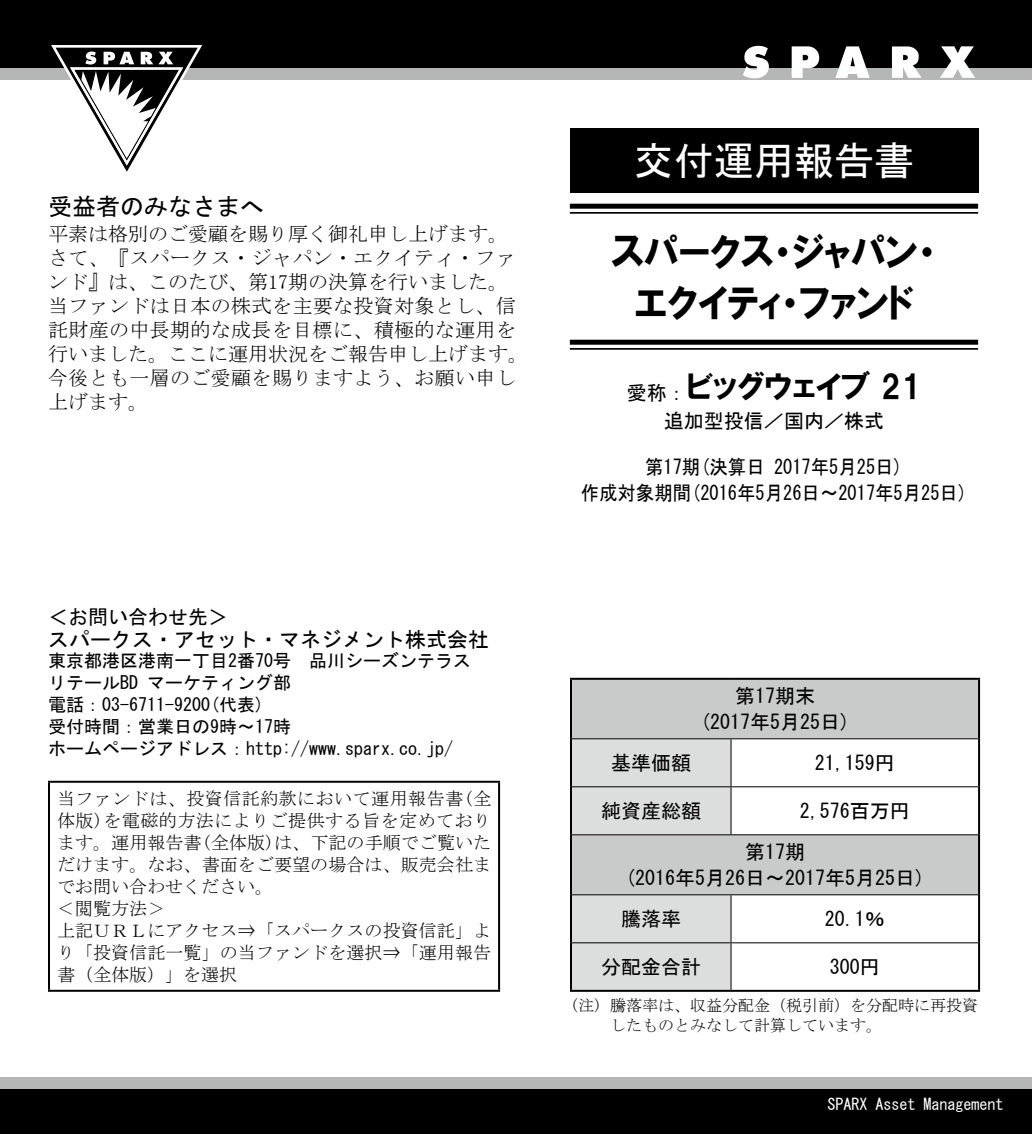
<style>
.page{position:relative;width:1032px;height:1134px;background:#fff}
.page>*{position:absolute;margin:0;border:0;box-sizing:border-box;transform-origin:0 0}
.t1{font:40px/51px "HGP Soei Kakugothic UB";color:#000;text-align:center;scale:.93 1}
.t2{font:40px "MS Gothic";color:#fff}
.t3{font:32px "HGP Soei Kakugothic UB";color:#000}
.t4{font:24px "MS Gothic";color:#000}
.t5{font:21px "MS Gothic";color:#000}
.t6{font:20px/24px "MS Mincho";letter-spacing:.02em;color:#000}
.t7{font:20px/41px "MS Gothic";color:#000}
.t8{font:20px/26px "MS Gothic";color:#000;text-align:center;scale:.92 1}
.t9{font:18px/22px "MS Mincho";letter-spacing:.005em;color:#000}
.t10{font:18px/22px "MS Gothic";color:#000}
.t11{font:16px/20px "MS Mincho";color:#000}
.t12{font:16px "MS Gothic";color:#fff}
.s1{font-family:"MS Gothic";font-size:20px}
</style>
<div class="page">
<svg style="left:572px;top:680px;width:406px;height:214px;fill:#c9caca"></svg>
<svg style="left:572px;top:739px;width:159px;height:251px;background:#d5d6d6"></svg>
<hr style="left:570px;top:678px;width:161px;height:2px;background:#000">
<hr style="left:570px;top:680px;width:2px;height:59px;background:#000">
<hr style="left:731px;top:678px;width:249px;height:2px;background:#000">
<hr style="left:978px;top:680px;width:2px;height:59px;background:#000">
<hr style="left:570px;top:739px;width:2px;height:48px;background:#000">
<hr style="left:978px;top:739px;width:2px;height:48px;background:#000">
<hr style="left:570px;top:787px;width:2px;height:48px;background:#000">
<hr style="left:978px;top:787px;width:2px;height:48px;background:#000">
<hr style="left:570px;top:835px;width:2px;height:60px;background:#000">
<hr style="left:978px;top:835px;width:2px;height:60px;background:#000">
<hr style="left:570px;top:895px;width:2px;height:48px;background:#000">
<hr style="left:978px;top:895px;width:2px;height:48px;background:#000">
<hr style="left:570px;top:943px;width:2px;height:47px;background:#000">
<hr style="left:978px;top:943px;width:2px;height:47px;background:#000">
<hr style="left:570px;top:990px;width:161px;height:2px;background:#000">
<hr style="left:731px;top:990px;width:249px;height:2px;background:#000">
<hr style="left:572px;top:738px;width:159px;height:1px;background:#000">
<hr style="left:731px;top:738px;width:247px;height:1px;background:#000">
<hr style="left:730px;top:739px;width:1px;height:47px;background:#000">
<hr style="left:572px;top:786px;width:159px;height:1px;background:#000">
<hr style="left:731px;top:786px;width:247px;height:1px;background:#000">
<hr style="left:730px;top:787px;width:1px;height:47px;background:#000">
<hr style="left:572px;top:834px;width:159px;height:1px;background:#000">
<hr style="left:731px;top:834px;width:247px;height:1px;background:#000">
<hr style="left:572px;top:894px;width:159px;height:1px;background:#000">
<hr style="left:731px;top:894px;width:247px;height:1px;background:#000">
<hr style="left:730px;top:895px;width:1px;height:47px;background:#000">
<hr style="left:572px;top:942px;width:159px;height:1px;background:#000">
<hr style="left:731px;top:942px;width:247px;height:1px;background:#000">
<hr style="left:730px;top:943px;width:1px;height:47px;background:#000">
<div style="left:0;top:1089px;width:1032px;height:45px;background:#000"></div>
<div style="left:0;top:1077px;width:1032px;height:12px;background:#b5b6b6"></div>
<div style="left:0;top:0;width:1032px;height:68px;background:#000"></div>
<div style="left:0;top:68px;width:1032px;height:11px;background:#b5b6b6"></div>
<svg style="left:48px;top:45px;width:159px;height:127px"></svg>
<svg style="left:742px;top:45px;width:28px;height:35px"></svg>
<svg style="left:792px;top:46px;width:27px;height:32px"></svg>
<svg style="left:835px;top:46px;width:35px;height:32px"></svg>
<svg style="left:892px;top:46px;width:29px;height:32px"></svg>
<svg style="left:940px;top:46px;width:35px;height:32px"></svg>
<hr style="left:48px;top:781px;width:452px;height:2px;background:#000">
<hr style="left:48px;top:783px;width:2px;height:207px;background:#000">
<hr style="left:498px;top:783px;width:2px;height:207px;background:#000">
<hr style="left:48px;top:990px;width:452px;height:2px;background:#000">
<div style="left:570px;top:129px;width:408px;height:64px;background:#000"></div>
<div style="left:570px;top:204px;width:408px;height:5px;background:#000"></div>
<hr style="left:570px;top:212px;width:408px;height:2px;background:#000">
<div style="left:570px;top:340px;width:408px;height:5px;background:#000"></div>
<hr style="left:570px;top:348px;width:408px;height:2px;background:#000">
<h3 class="t4" style="left:48px;top:194px;width:217px">受益者のみなさまへ</h3>
<p class="t6" style="left:48px;top:222px;width:482px">平素は格別のご愛顧を賜り厚く御礼申し上げます。さて、『スパークス・ジャパン・エクイティ・ファンド』は、このたび、第17期の決算を行いました。当ファンドは日本の株式を主要な投資対象とし、信託財産の中長期的な成長を目標に、積極的な運用を行いました。ここに運用状況をご報告申し上げます。今後とも一層のご愛顧を賜りますよう、お願い申し上げます。</p>
<p class="t7" style="left:48px;top:596px;width:181px">＜お問い合わせ先＞</p>
<p class="t5" style="left:48px;top:629px;width:443px">スパークス・アセット・マネジメント株式会社</p>
<p class="t10" style="left:48px;top:649px;width:425px">東京都港区港南一丁目2番70号　品川シーズンテラスリテールBD マーケティング部<br>電話：03-6711-9200(代表)<br>受付時間：営業日の9時～17時<br>ホームページアドレス：http://www.sparx.co.jp/</p>
<p class="t9" style="left:57px;top:787px;width:436px">当ファンドは、投資信託約款において運用報告書(全体版)を電磁的方法によりご提供する旨を定めております。運用報告書(全体版)は、下記の手順でご覧いただけます。なお、書面をご要望の場合は、販売会社までお問い合わせください。<br>＜閲覧方法＞<br>上記ＵＲＬにアクセス⇒「スパークスの投資信託」より「投資信託一覧」の当ファンドを選択⇒「運用報告書（全体版）」を選択</p>
<h1 class="t2" style="left:634px;top:141px;width:281px">交付運用報告書</h1>
<h1 class="t1" style="left:611px;top:226px;width:351px">スパークス・ジャパン・エクイティ・ファンド</h1>
<h2 class="t3" style="left:627px;top:371px;width:296px"><span class="s1">愛称：</span>ビッグウェイブ 21</h2>
<p class="t7" style="left:664px;top:400px;width:221px">追加型投信／国内／株式</p>
<p class="t8" style="left:581px;top:454px;width:422px">第17期(決算日 2017年5月25日)<br>作成対象期間(2016年5月26日～2017年5月25日)</p>
<p class="t7" style="left:700px;top:683px;width:151px;line-height:26px;text-align:center">第17期末<br>(2017年5月25日)</p>
<p class="t7" style="left:611px;top:742px;width:81px">基準価額</p>
<p class="t7" style="left:815px;top:742px;width:81px">21,159円</p>
<p class="t7" style="left:601px;top:790px;width:101px">純資産総額</p>
<p class="t7" style="left:745px;top:790px;width:166px;text-indent:55px">2,576百万円第17期</p>
<p class="t7" style="left:621px;top:857px;width:305px">(2016年5月26日～2017年5月25日)騰落率</p>
<p class="t7" style="left:825px;top:898px;width:61px">20.1％</p>
<p class="t7" style="left:601px;top:946px;width:101px">分配金合計</p>
<p class="t7" style="left:830px;top:946px;width:51px">300円</p>
<p class="t11" style="left:610px;top:995px;width:369px;text-indent:-40px">(注) 騰落率は、収益分配金（税引前）を分配時に再投資したものとみなして計算しています。</p>
<p class="t12" style="left:827px;top:1096px;width:177px">SPARX Asset Management</p>
</div>
